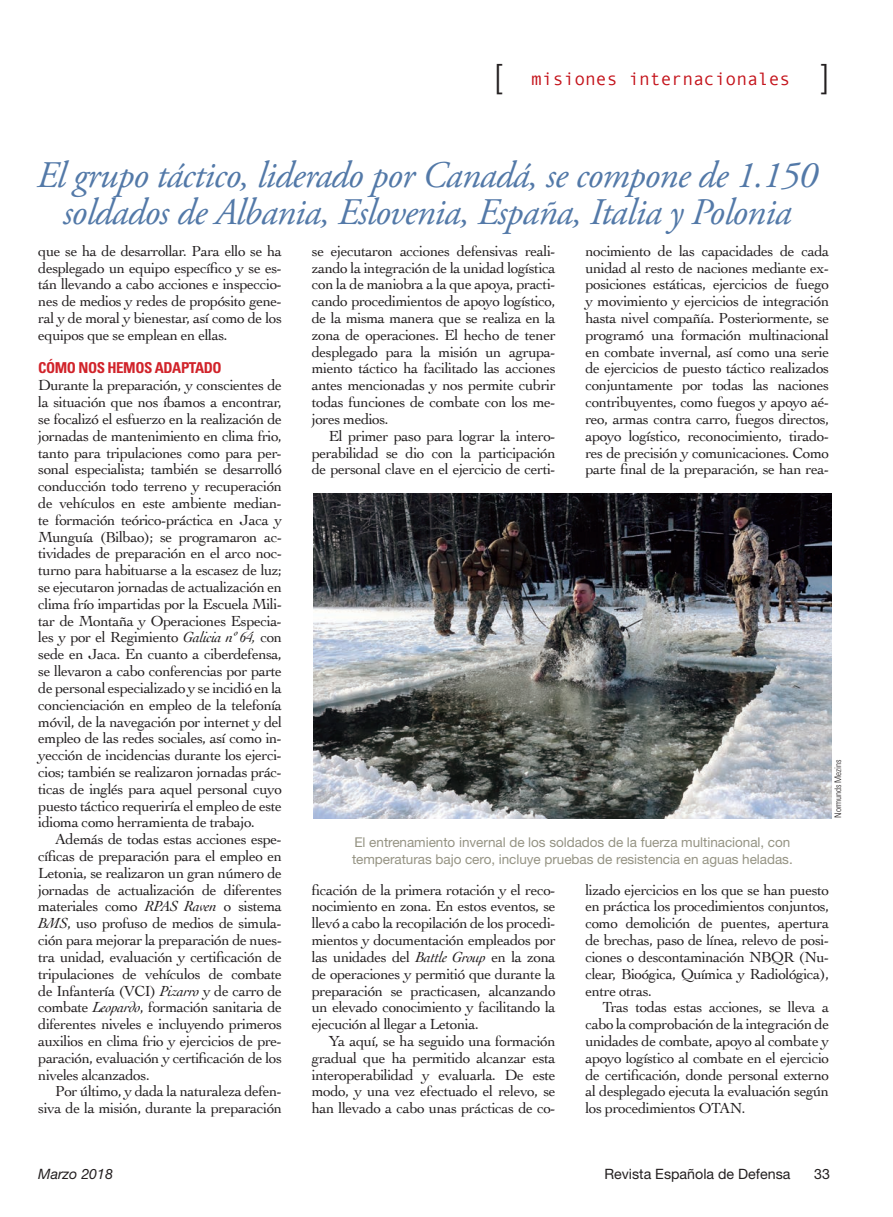
<style>
.page{position:relative;width:893px;height:1217px;background:#fff}
.page>*{position:absolute;margin:0;border:0;box-sizing:border-box;transform-origin:0 0}
.t1{font:italic 37.5px/37.5px "Adobe Garamond Pro";letter-spacing:-.02em;color:#5379a8;text-align:center}
.t2{font:300 33px "Helvetica Neue";color:#231f20}
.t3{font:18px "Monotypecom";color:#c4121a}
.t4{font:15.3px/16.8px "Cochin";letter-spacing:-.03em;color:#231f20;text-align:justify}
.t5{font:700 condensed 15px "Univers";letter-spacing:-.03em;color:#d1232a}
.t6{font:14.25px "Helvetica Neue";color:#231f20}
.t7{font:italic 14.25px "Helvetica Neue";color:#231f20}
.t8{font:13.5px/16.5px "Helvetica Neue";letter-spacing:-.005em;color:#959383}
.t9{font:300 condensed 9px "Univers";letter-spacing:-.005em;color:#231f20}
.s1{font-family:"Helvetica Neue";font-weight:300;font-size:33px;color:#231f20}
.s2{font-style:italic}
</style>
<div class="page">
<img style="left:313px;top:493px;width:518px;height:325px">
<h2 class="t2" style="left:494px;top:56px;width:9px">[</h2>
<p class="t3" style="left:531px;top:68px;width:300px">misiones internacionales <span class="s1">]</span></p>
<h1 class="t1" style="left:37px;top:157px;width:782px">El grupo táctico, liderado por Canadá, se compone de 1.150 soldados de Albania, Eslovenia, España, Italia y Polonia</h1>
<p class="t4" style="left:38px;top:242px;width:245px">que se ha de desarrollar. Para ello se ha desplegado un equipo específico y se es&shy;tán llevando a cabo acciones e inspeccio&shy;nes de medios y redes de propósito gene&shy;ral y de moral y bienestar, así como de los equipos que se emplean en ellas.</p>
<p class="t5" style="left:38px;top:359px;width:185px">CÓMO NOS HEMOS ADAPTADO</p>
<p class="t4" style="left:38px;top:376px;width:245px">Durante la preparación, y conscientes de la situación que nos íbamos a encontrar, se focalizó el esfuerzo en la realización de jornadas de mantenimiento en clima frio, tanto para tripulaciones como para per&shy;sonal especialista; también se desarrolló conducción todo terreno y recuperación de vehículos en este ambiente median&shy;te formación teórico-práctica en Jaca y Munguía (Bilbao); se programaron ac&shy;tividades de preparación en el arco noc&shy;turno para habituarse a la escasez de luz; se ejecutaron jornadas de actualización en clima frío impartidas por la Escuela Mili&shy;tar de Montaña y Operaciones Especia&shy;les y por el Regimiento <span class="s2">Galicia nº 64,</span> con sede en Jaca. En cuanto a ciberdefensa, se llevaron a cabo conferencias por parte de personal especializado y se incidió en la concienciación en empleo de la telefonía móvil, de la navegación por internet y del empleo de las redes sociales, así como in&shy;yección de incidencias durante los ejerci&shy;cios; también se realizaron jornadas prác&shy;ticas de inglés para aquel personal cuyo puesto táctico requeriría el empleo de este idioma como herramienta de trabajo.</p>
<p class="t4" style="left:38px;top:830px;width:245px;text-indent:17px">Además de todas estas acciones espe&shy;cíficas de preparación para el empleo en Letonia, se realizaron un gran número de jornadas de actualización de diferentes materiales como <span class="s2">RPAS Raven</span> o sistema <span class="s2">BMS</span>, uso profuso de medios de simula&shy;ción para mejorar la preparación de nues&shy;tra unidad, evaluación y certificación de tripulaciones de vehículos de combate de Infantería (VCI) <span class="s2">Pizarro</span> y de carro de combate <span class="s2">Leopardo</span>, formación sanitaria de diferentes niveles e incluyendo primeros auxilios en clima frio y ejercicios de pre&shy;paración, evaluación y certificación de los niveles alcanzados.</p>
<p class="t4" style="left:38px;top:1082px;width:245px;text-align:right">Por último, y dada la naturaleza defen&shy;siva de la misión, durante la preparación</p>
<p class="t7" style="left:38px;top:1164px;width:76px">Marzo 2018</p>
<p class="t4" style="left:312px;top:242px;width:245px">se ejecutaron acciones defensivas reali&shy;zando la integración de la unidad logística con la de maniobra a la que apoya, practi&shy;cando procedimientos de apoyo logístico, de la misma manera que se realiza en la zona de operaciones. El hecho de tener desplegado para la misión un agrupa&shy;miento táctico ha facilitado las acciones antes mencionadas y nos permite cubrir todas funciones de combate con los me&shy;jores medios.</p>
<p class="t4" style="left:312px;top:426px;width:245px;text-indent:17px">El primer paso para lograr la intero&shy;perabilidad se dio con la participación de personal clave en el ejercicio de certi-</p>
<p class="t4" style="left:585px;top:242px;width:245px">nocimiento de las capacidades de cada unidad al resto de naciones mediante ex&shy;posiciones estáticas, ejercicios de fuego y movimiento y ejercicios de integración hasta nivel compañía. Posteriormente, se programó una formación multinacional en combate invernal, así como una serie de ejercicios de puesto táctico realizados conjuntamente por todas las naciones contribuyentes, como fuegos y apoyo aé&shy;reo, armas contra carro, fuegos directos, apoyo logístico, reconocimiento, tirado&shy;res de precisión y comunicaciones. Como parte final de la preparación, se han rea-</p>
<p class="t9" style="left:832px;top:817px;width:60px;rotate:-90deg">Normunds Mezins</p>
<p class="t8" style="left:352px;top:833px;width:442px">El entrenamiento invernal de los soldados de la fuerza multinacional, con temperaturas bajo cero, incluye pruebas de resistencia en aguas heladas.</p>
<p class="t4" style="left:312px;top:880px;width:245px">ficación de la primera rotación y el reco&shy;nocimiento en zona. En estos eventos, se llevó a cabo la recopilación de los procedi&shy;mientos y documentación empleados por las unidades del <span class="s2">Battle Group</span> en la zona de operaciones y permitió que durante la preparación se practicasen, alcanzando un elevado conocimiento y facilitando la ejecución al llegar a Letonia.</p>
<p class="t4" style="left:312px;top:1031px;width:245px;text-indent:17px">Ya aquí, se ha seguido una formación gradual que ha permitido alcanzar esta interoperabilidad y evaluarla. De este modo, y una vez efectuado el relevo, se han llevado a cabo unas prácticas de co-</p>
<p class="t4" style="left:585px;top:880px;width:245px">lizado ejercicios en los que se han puesto en práctica los procedimientos conjuntos, como demolición de puentes, apertura de brechas, paso de línea, relevo de posi&shy;ciones o descontaminación NBQR (Nu&shy;clear, Bioógica, Química y Radiológica), entre otras.</p>
<p class="t4" style="left:585px;top:998px;width:245px;text-indent:17px">Tras todas estas acciones, se lleva a cabo la comprobación de la integración de unidades de combate, apoyo al combate y apoyo logístico al combate en el ejercicio de certificación, donde personal externo al desplegado ejecuta la evaluación según los procedimientos OTAN.</p>
<p class="t6" style="left:604px;top:1164px;width:188px">Revista Española de Defensa</p>
<p class="t6" style="left:814px;top:1164px;width:17px">33</p>
</div>
